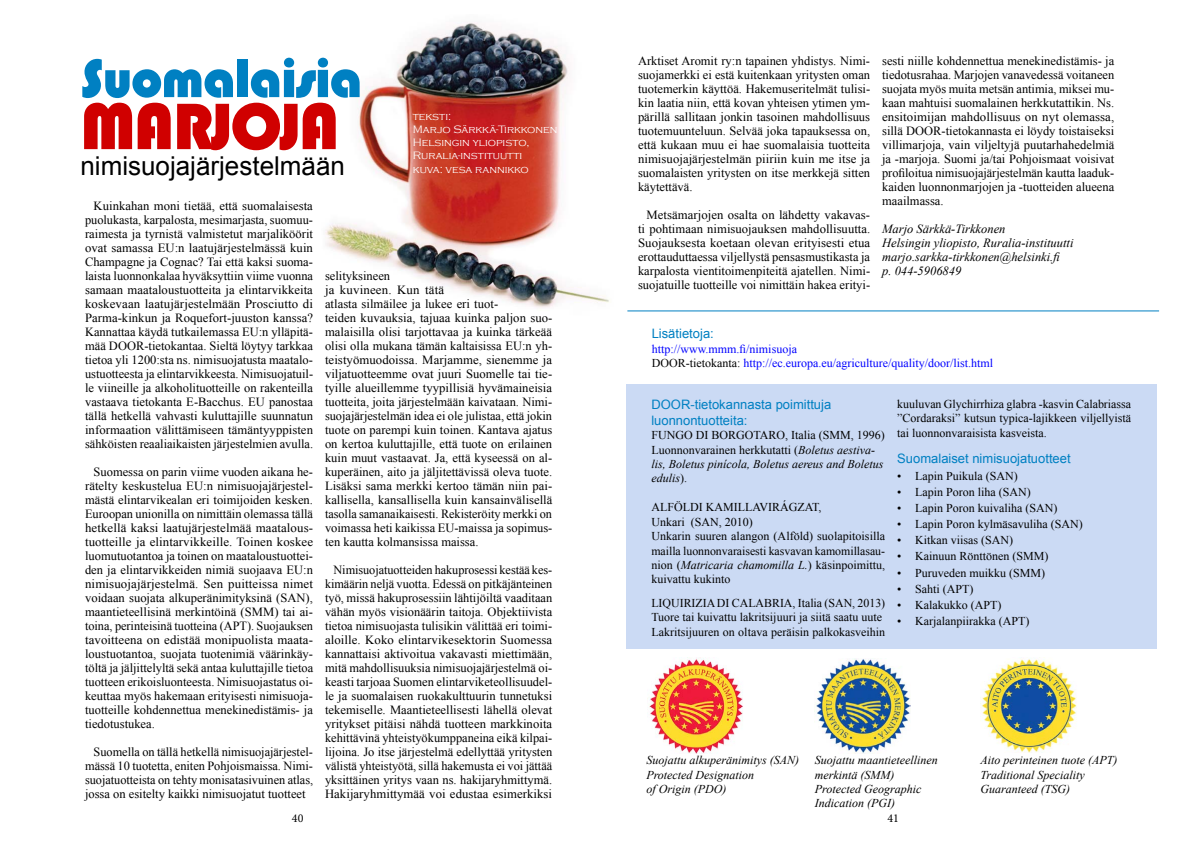
<style>
.page{position:relative;width:1191px;height:842px;background:#fff}
.page>*{position:absolute;margin:0;border:0;box-sizing:border-box;transform-origin:0 0}
.t1{font:68px "Bauhaus 93";letter-spacing:-.025em;color:#d00000}
.t2{font:56px "Bauhaus 93";letter-spacing:-.025em;color:#0080c2}
.t3{font:26px "Arial";color:#000}
.t4{font:13px/15.6px "Arial";color:#0080c2}
.t5{font:12.5px/14px "Times New Roman";color:#000;text-align:justify}
.t6{font:italic 12.5px/14px "Times New Roman";color:#000}
.t7{font:12px/14.4px "Times New Roman";color:#000}
.t8{font:italic 12px/14.4px "Times New Roman";color:#000}
.t9{font:12px/14.4px "Times New Roman";color:#00f}
.t10{font:12px "Minion Pro";color:#000}
.t11{font:300 11px/13.2px "Copperplate Gothic";color:#fff}
.s1{color:#000}
.s2{font-style:normal}
.s3{font-style:italic}
</style>
<div class="page">
<div style="left:626px;top:384px;width:530px;height:265px;background:#cbdaf4"></div>
<img style="left:325px;top:22px;width:284px;height:286px">
<img style="left:647px;top:657px;width:96px;height:96px">
<img style="left:814px;top:658px;width:97px;height:95px">
<img style="left:980px;top:657px;width:97px;height:96px">
<hr style="left:627px;top:310px;width:532px;height:1px;background:#0080c2">
<h2 class="t2" style="left:80px;top:47px;width:284px">Suomalaisia</h2>
<h1 class="t1" style="left:80px;top:88px;width:260px">MARJOJA</h1>
<h3 class="t3" style="left:80px;top:149px;width:266px">nimisuojajärjestelmään</h3>
<p class="t11" style="left:413px;top:110px;width:146px">teksti:<br>Marjo Särkkä-Tirkkonen<br>Helsingin yliopisto,<br>Ruralia-instituutti<br>kuva: vesa rannikko</p>
<p class="t5" style="left:85px;top:199px;width:229px;text-indent:9px">Kuinkahan moni tietää, että suomalaisesta puolukasta, karpalosta, mesimarjasta, suomuu&shy;raimesta ja tyrnistä valmistetut marjaliköörit ovat samassa EU:n laatujärjestelmässä kuin Champagne ja Cognac? Tai että kaksi suoma&shy;laista luonnonkalaa hyväksyttiin viime vuonna samaan maataloustuotteita ja elintarvikkeita koskevaan laatujärjestelmään Prosciutto di Parma-kinkun ja Roquefort-juuston kanssa?<br>Kannattaa käydä tutkailemassa EU:n ylläpitä&shy;mää DOOR-tietokantaa. Sieltä löytyy tarkkaa tietoa yli 1200:sta ns. nimisuojatusta maatalo&shy;ustuotteesta ja elintarvikkeesta. Nimisuojatuil&shy;le viineille ja alkoholituotteille on rakenteilla vastaava tietokanta E-Bacchus. EU panostaa tällä hetkellä vahvasti kuluttajille suunnatun informaation välittämiseen tämäntyyppisten sähköisten reaaliaikaisten järjestelmien avulla.</p>
<p class="t5" style="left:85px;top:465px;width:230px;text-indent:9px">Suomessa on parin viime vuoden aikana he&shy;rätelty keskustelua EU:n nimisuojajärjestel&shy;mästä elintarvikealan eri toimijoiden kesken.<br>Euroopan unionilla on nimittäin olemassa tällä hetkellä kaksi laatujärjestelmää maatalous&shy;tuotteille ja elintarvikkeille. Toinen koskee luomutuotantoa ja toinen on maataloustuottei&shy;den ja elintarvikkeiden nimiä suojaava EU:n nimisuojajärjestelmä. Sen puitteissa nimet voidaan suojata alkuperänimityksinä (SAN), maantieteellisinä merkintöinä (SMM) tai ai&shy;toina, perinteisinä tuotteina (APT). Suojauksen tavoitteena on edistää monipuolista maata&shy;loustuotantoa, suojata tuotenimiä väärinkäy&shy;töltä ja jäljittelyltä sekä antaa kuluttajille tietoa tuotteen erikoisluonteesta. Nimisuojastatus oi&shy;keuttaa myös hakemaan erityisesti nimisuoja&shy;tuotteille kohdennettua menekinedistämis- ja tiedotustukea.</p>
<p class="t5" style="left:85px;top:745px;width:230px;text-indent:9px">Suomella on tällä hetkellä nimisuojajärjestel&shy;mässä 10 tuotetta, eniten Pohjoismaissa. Nimi&shy;suojatuotteista on tehty monisatasivuinen atlas, jossa on esitelty kaikki nimisuojatut tuotteet</p>
<p class="t5" style="left:325px;top:269px;width:229px;text-align:left">selityksineen<br>ja kuvineen. Kun tätä<br>atlasta silmäilee ja lukee eri tuot-<br>teiden kuvauksia, tajuaa kuinka paljon suo&shy;malaisilla olisi tarjottavaa ja kuinka tärkeää olisi olla mukana tämän kaltaisissa EU:n yh&shy;teistyömuodoissa. Marjamme, sienemme ja viljatuotteemme ovat juuri Suomelle tai tie&shy;tyille alueillemme tyypillisiä hyvämaineisia tuotteita, joita järjestelmään kaivataan. Nimi&shy;suojajärjestelmän idea ei ole julistaa, että jokin tuote on parempi kuin toinen. Kantava ajatus on kertoa kuluttajille, että tuote on erilainen kuin muut vastaavat. Ja, että kyseessä on al&shy;kuperäinen, aito ja jäljitettävissä oleva tuote.<br>Lisäksi sama merkki kertoo tämän niin pai&shy;kallisella, kansallisella kuin kansainvälisellä tasolla samanaikaisesti. Rekisteröity merkki on voimassa heti kaikissa EU-maissa ja sopimus&shy;ten kautta kolmansissa maissa.</p>
<p class="t5" style="left:325px;top:563px;width:229px;text-indent:9px">Nimisuojatuotteiden hakuprosessi kestää kes&shy;kimäärin neljä vuotta. Edessä on pitkäjänteinen työ, missä hakuprosessiin lähtijöiltä vaaditaan vähän myös visionäärin taitoja. Objektiivista tietoa nimisuojasta tulisikin välittää eri toimi&shy;aloille. Koko elintarvikesektorin Suomessa kannattaisi aktivoitua vakavasti miettimään, mitä mahdollisuuksia nimisuojajärjestelmä oi&shy;keasti tarjoaa Suomen elintarviketeollisuudel&shy;le ja suomalaisen ruokakulttuurin tunnetuksi tekemiselle. Maantieteellisesti lähellä olevat yritykset pitäisi nähdä tuotteen markkinoita kehittävinä yhteistyökumppaneina eikä kilpai&shy;lijoina. Jo itse järjestelmä edellyttää yritysten välistä yhteistyötä, sillä hakemusta ei voi jättää yksittäinen yritys vaan ns. hakijaryhmittymä.<br>Hakijaryhmittymää voi edustaa esimerkiksi</p>
<p class="t5" style="left:638px;top:54px;width:234px">Arktiset Aromit ry:n tapainen yhdistys. Nimi&shy;suojamerkki ei estä kuitenkaan yritysten oman tuotemerkin käyttöä. Hakemuseritelmät tulisi&shy;kin laatia niin, että kovan yhteisen ytimen ym&shy;pärillä sallitaan jonkin tasoinen mahdollisuus tuotemuunteluun. Selvää joka tapauksessa on, että kukaan muu ei hae suomalaisia tuotteita nimisuojajärjestelmän piiriin kuin me itse ja suomalaisten yritysten on itse merkkejä sitten käytettävä.</p>
<p class="t5" style="left:638px;top:208px;width:234px;text-indent:9px">Metsämarjojen osalta on lähdetty vakavas&shy;ti pohtimaan nimisuojauksen mahdollisuutta.<br>Suojauksesta koetaan olevan erityisesti etua erottauduttaessa viljellystä pensasmustikasta ja karpalosta vientitoimenpiteitä ajatellen. Nimi&shy;suojatuille tuotteille voi nimittäin hakea erityi-</p>
<p class="t5" style="left:882px;top:54px;width:234px">sesti niille kohdennettua menekinedistämis- ja tiedotusrahaa. Marjojen vanavedessä voitaneen suojata myös muita metsän antimia, miksei mu&shy;kaan mahtuisi suomalainen herkkutattikin. Ns. ensitoimijan mahdollisuus on nyt olemassa, sillä DOOR-tietokannasta ei löydy toistaiseksi villimarjoja, vain viljeltyjä puutarhahedelmiä ja -marjoja. Suomi ja/tai Pohjoismaat voisivat profiloitua nimisuojajärjestelmän kautta laaduk&shy;kaiden luonnonmarjojen ja -tuotteiden alueena maailmassa.</p>
<p class="t6" style="left:882px;top:222px;width:193px">Marjo Särkkä-Tirkkonen<br>Helsingin yliopisto, Ruralia-instituutti marjo.sarkka-tirkkonen@helsinki.fi p. 044-5906849</p>
<p class="t4" style="left:651px;top:326px;width:64px">Lisätietoja:</p>
<p class="t9" style="left:651px;top:341px;width:343px">http://www.mmm.fi/nimisuoja<br><span class="s1">DOOR-tietokanta:</span> http://ec.europa.eu/agriculture/quality/door/list.html</p>
<p class="t4" style="left:651px;top:397px;width:181px">DOOR-tietokannasta poimittuja luonnontuotteita:</p>
<p class="t8" style="left:651px;top:428px;width:235px"><span class="s2">FUNGO DI BORGOTARO, Italia (SMM, 1996)<br>Luonnonvarainen herkkutatti (</span>Boletus aestiva&shy;lis, Boletus pinícola, Boletus aereus and Boletus edulis<span class="s2">).</span></p>
<p class="t7" style="left:651px;top:500px;width:235px">ALFÖLDI KAMILLAVIRÁGZAT,<br>Unkari (SAN, 2010)<br>Unkarin suuren alangon (Alföld) suolapitoisilla mailla luonnonvaraisesti kasvavan kamomillasau&shy;nion (<span class="s3">Matricaria chamomilla L.</span>) käsinpoimittu, kuivattu kukinto</p>
<p class="t7" style="left:651px;top:595px;width:235px">LIQUIRIZIADI CALABRIA, Italia (SAN, 2013)<br>Tuore tai kuivattu lakritsijuuri ja siitä saatu uute<br>Lakritsijuuren on oltava peräisin palkokasveihin</p>
<p class="t7" style="left:897px;top:397px;width:235px;text-align:justify">kuuluvan Glychirrhiza glabra -kasvin Calabriassa ”Cordaraksi” kutsun typica-lajikkeen viljellyistä tai luonnonvaraisista kasveista.</p>
<p class="t4" style="left:897px;top:451px;width:175px">Suomalaiset nimisuojatuotteet</p>
<p class="t7" style="left:897px;top:468px;width:122px">• Lapin Puikula (SAN)</p>
<p class="t7" style="left:897px;top:484px;width:135px">• Lapin Poron liha (SAN)</p>
<p class="t7" style="left:897px;top:500px;width:162px">• Lapin Poron kuivaliha (SAN)</p>
<p class="t7" style="left:897px;top:517px;width:187px">• Lapin Poron kylmäsavuliha (SAN)</p>
<p class="t7" style="left:897px;top:533px;width:117px">• Kitkan viisas (SAN)</p>
<p class="t7" style="left:897px;top:549px;width:153px">• Kainuun Rönttönen (SMM)</p>
<p class="t7" style="left:897px;top:565px;width:149px">• Puruveden muikku (SMM)</p>
<p class="t7" style="left:897px;top:581px;width:78px">• Sahti (APT)</p>
<p class="t7" style="left:897px;top:597px;width:106px">• Kalakukko (APT)</p>
<p class="t7" style="left:897px;top:614px;width:134px">• Karjalanpiirakka (APT)</p>
<p class="t8" style="left:646px;top:753px;width:154px">Suojattu alkuperänimitys (SAN)<br>Protected Designation<br>of Origin (PDO)</p>
<p class="t8" style="left:815px;top:753px;width:124px">Suojattu maantieteellinen merkintä (SMM)<br>Protected Geographic<br>Indication (PGI)</p>
<p class="t8" style="left:980px;top:753px;width:138px">Aito perinteinen tuote (APT)<br>Traditional Speciality<br>Guaranteed (TSG)</p>
<p class="t10" style="left:292px;top:810px;width:13px">40</p>
<p class="t10" style="left:887px;top:810px;width:13px">41</p>
</div>
